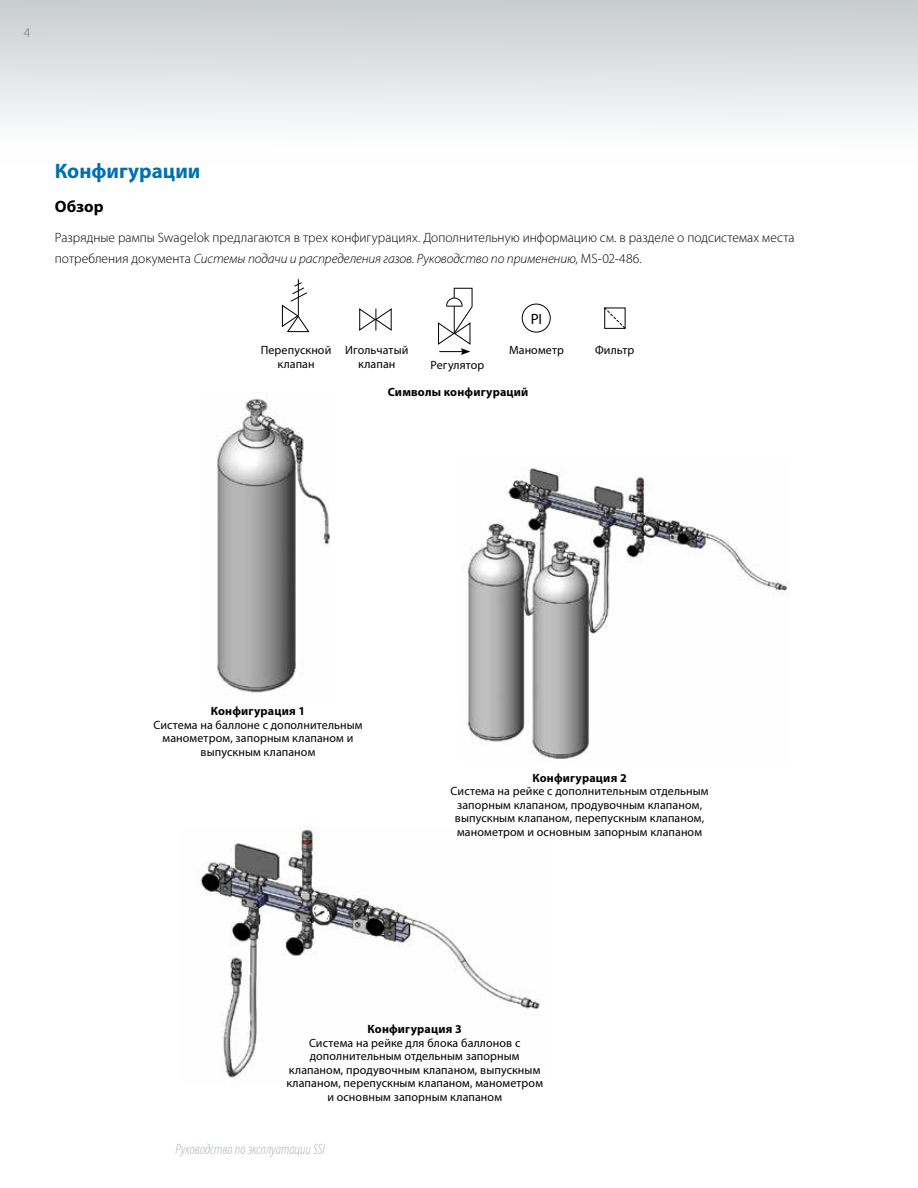
<style>
.page{position:relative;width:918px;height:1188px;background:#fff}
.page>*{position:absolute;margin:0;border:0;box-sizing:border-box;transform-origin:0 0}
.t1{font:700 21px "Myriad Pro";color:#0070af}
.t2{font:700 16.5px "Myriad Pro";color:#000}
.t3{font:italic 300 condensed 15px "Myriad Pro";letter-spacing:-.005em;color:#acb4ba}
.t4{font:15px "Myriad Pro";color:#000}
.t5{font:300 13.5px/21px "Myriad Pro";color:#000}
.t6{font:300 13.5px "Myriad Pro";color:#6a747b}
.t7{font:12px/13.5px "Myriad Pro";letter-spacing:.01em;color:#000;text-align:center}
.t8{font:700 12px "Myriad Pro";letter-spacing:.015em;color:#000}
.s1{font-style:italic}
</style>
<div class="page">
<div style="left:0;top:0;width:918px;height:166px;background:linear-gradient(to bottom,#c8cccf,#fff)"></div>
<img style="left:217px;top:392px;width:113px;height:301px">
<img style="left:462px;top:468px;width:327px;height:291px">
<img style="left:196px;top:826px;width:344px;height:257px">
<hr style="left:298px;top:279px;width:1px;height:37px;background:#000">
<svg style="left:282px;top:282px;width:28px;height:50px"></svg>
<svg style="left:438px;top:288px;width:35px;height:67px"></svg>
<div style="left:522px;top:304px;width:29px;height:28px;border:1px solid #000;border-radius:50%"></div>
<svg style="left:359px;top:308px;width:33px;height:23px"></svg>
<svg style="left:604px;top:307px;width:22px;height:22px"></svg>
<p class="t6" style="left:24px;top:25px;width:8px">4</p>
<h1 class="t1" style="left:55px;top:157px;width:147px">Конфигурации</h1>
<h2 class="t2" style="left:55px;top:196px;width:50px">Обзор</h2>
<p class="t5" style="left:55px;top:227px;width:741px">Разрядные рампы Swagelok предлагаются в трех конфигурациях. Дополнительную информацию см. в разделе о подсистемах места потребления документа <span class="s1">Системы подачи и распределения газов. Руководство по применению</span>, MS-02-486.</p>
<p class="t7" style="left:261px;top:343px;width:72px">Перепускной клапан</p>
<p class="t4" style="left:531px;top:310px;width:13px">PI</p>
<p class="t7" style="left:345px;top:343px;width:65px">Игольчатый клапан</p>
<p class="t7" style="left:595px;top:343px;width:41px">Фильтр</p>
<p class="t7" style="left:509px;top:343px;width:56px">Манометр</p>
<p class="t7" style="left:431px;top:358px;width:55px">Регулятор</p>
<p class="t8" style="left:388px;top:384px;width:142px">Символы конфигураций</p>
<p class="t8" style="left:211px;top:703px;width:96px">Конфигурация 1</p>
<p class="t7" style="left:153px;top:718px;width:211px">Система на баллоне с дополнительным манометром, запорным клапаном и выпускным клапаном</p>
<p class="t8" style="left:533px;top:770px;width:96px">Конфигурация 2</p>
<p class="t7" style="left:451px;top:784px;width:259px">Система на рейке с дополнительным отдельным запорным клапаном, продувочным клапаном, выпускным клапаном, перепускным клапаном, манометром и основным запорным клапаном</p>
<p class="t8" style="left:368px;top:1021px;width:96px">Конфигурация 3</p>
<p class="t7" style="left:286px;top:1036px;width:258px">Система на рейке для блока баллонов с дополнительным отдельным запорным клапаном, продувочным клапаном, выпускным клапаном, перепускным клапаном, манометром и основным запорным клапаном</p>
<p class="t3" style="left:176px;top:1141px;width:151px">Руководство по эксплуатации SSI</p>
</div>
